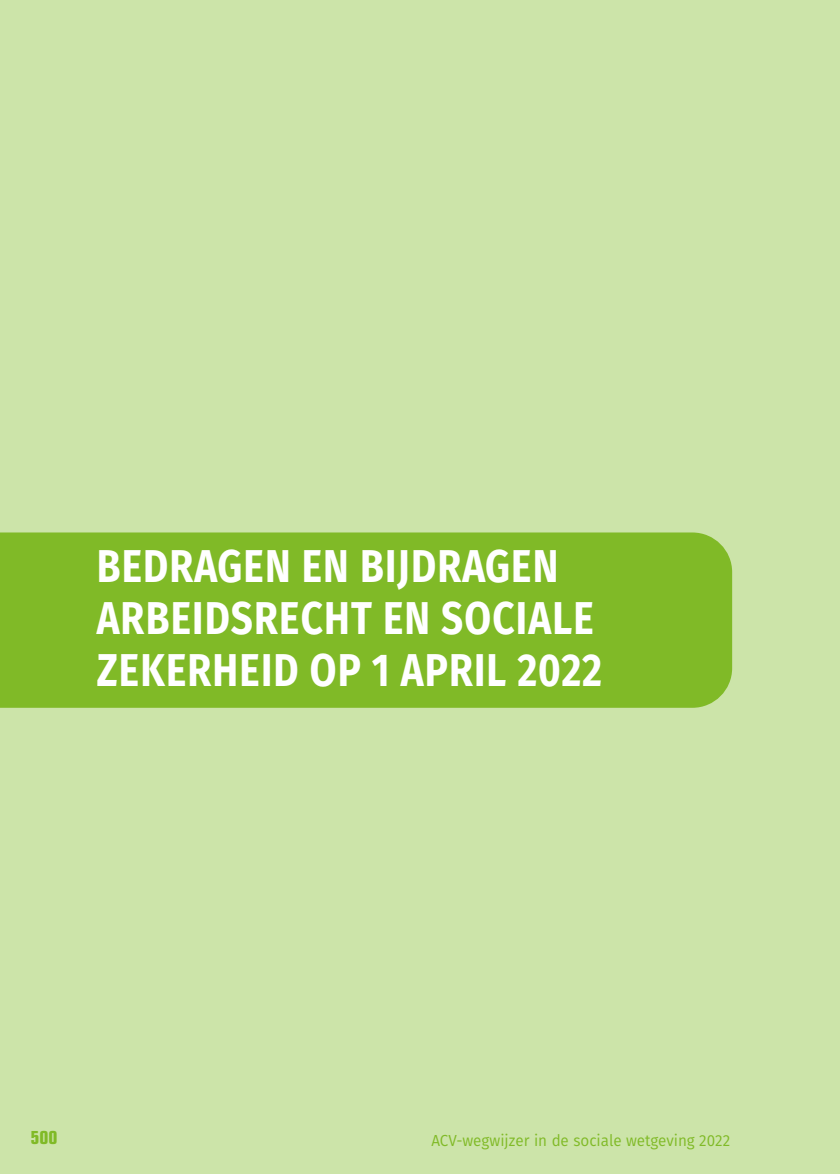
<style>
.page{position:relative;width:840px;height:1174px;background:#fff}
.page>*{position:absolute;margin:0;border:0;box-sizing:border-box;transform-origin:0 0}
.t1{font:700 46px/52px "Fira Sans";letter-spacing:.03em;color:#fff;scale:.84 1}
.t2{font:700 condensed 18px "Eurostile LT Std";color:#80ba27}
.t3{font:16px "Fira Sans";color:#80ba27;scale:.95 1}
</style>
<div class="page">
<div style="left:0;top:0;width:839px;height:1174px;background:#cce4a9"></div>
<div style="left:0;top:532px;width:731px;height:176px;background:#80ba27"></div>
<p class="t1" style="left:97px;top:539px;width:603px">BEDRAGEN EN BIJDRAGEN<br>ARBEIDSRECHT EN SOCIALE<br>ZEKERHEID OP 1 APRIL 2022</p>
<p class="t2" style="left:30px;top:1126px;width:28px">500</p>
<p class="t3" style="left:431px;top:1128px;width:316px">ACV-wegwijzer in de sociale wetgeving 2022</p>
</div>
